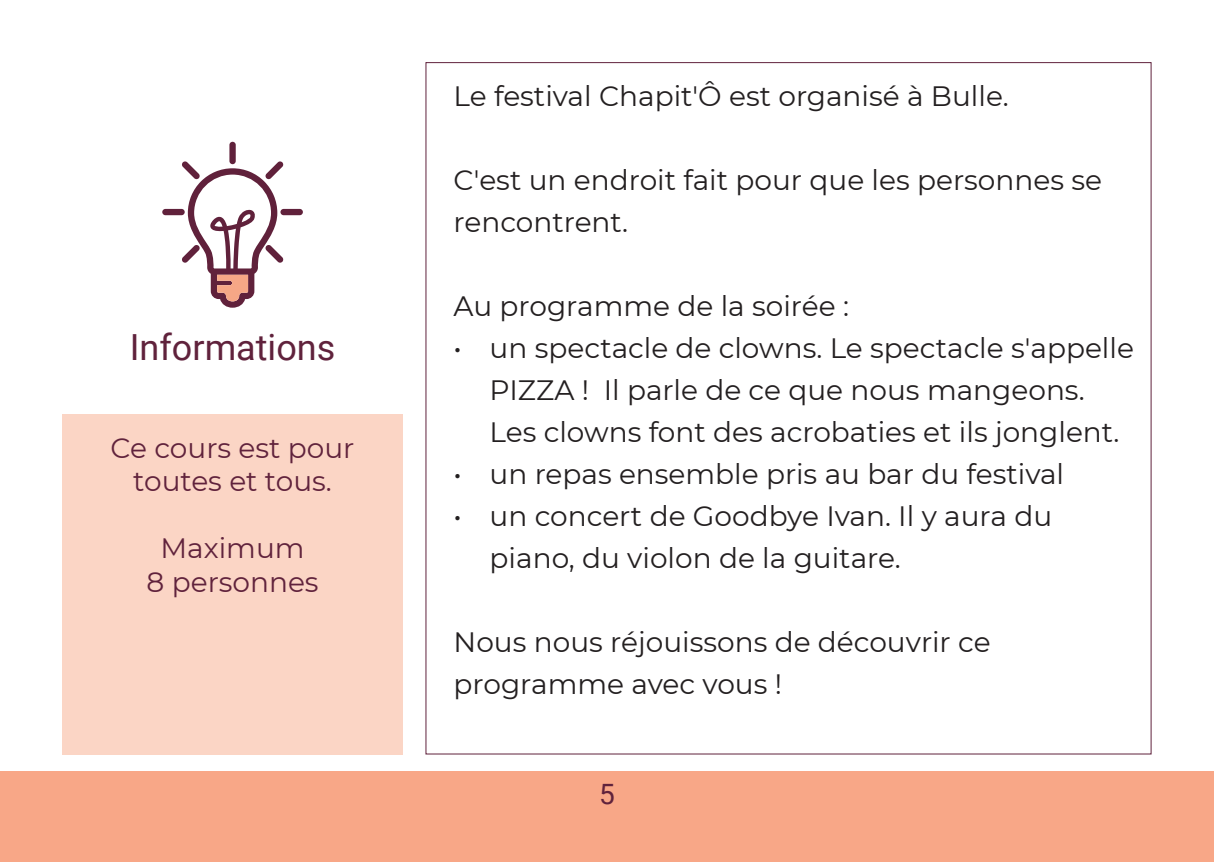
<style>
.page{position:relative;width:1214px;height:862px;background:#fff}
.page>*{position:absolute;margin:0;border:0;box-sizing:border-box;transform-origin:0 0}
.t1{font:36px "Roboto";color:#60223c}
.t2{font:28px/42px "Montserrat";color:#231f20}
.t3{font:28px/33.6px "Montserrat";color:#60223c;text-align:center}
.t4{font:28px "Roboto";color:#60223c}
</style>
<div class="page">
<div style="left:0;top:771px;width:1213px;height:91px;background:#f8a787"></div>
<svg style="left:425px;top:62px;width:726px;height:693px"></svg>
<div style="left:62px;top:414px;width:341px;height:340px;background:#fbd5c5"></div>
<div style="left:229px;top:142px;width:7px;height:22px;background:#60213b;border-radius:3px"></div>
<div style="left:162px;top:209px;width:23px;height:6px;background:#60213b;border-radius:3px"></div>
<div style="left:280px;top:209px;width:23px;height:6px;background:#60213b;border-radius:3px"></div>
<svg style="left:182px;top:161px;width:101px;height:147px"></svg>
<p class="t1" style="left:130px;top:322px;width:207px">Informations</p>
<p class="t3" style="left:111px;top:430px;width:245px">Ce cours est pour toutes et tous.</p>
<p class="t3" style="left:146px;top:530px;width:174px">Maximum<br>8 personnes</p>
<p class="t2" style="left:453px;top:74px;width:556px">Le festival Chapit'Ô est organisé à Bulle.</p>
<p class="t2" style="left:453px;top:158px;width:650px">C'est un endroit fait pour que les personnes se rencontrent.</p>
<p class="t2" style="left:453px;top:284px;width:397px">Au programme de la soirée :</p>
<p class="t2" style="left:489px;top:326px;width:645px;text-indent:-36px">• un spectacle de clowns. Le spectacle s'appelle<br>PIZZA ! Il parle de ce que nous mangeons.<br>Les clowns font des acrobaties et ils jonglent.</p>
<p class="t2" style="left:453px;top:452px;width:612px">• un repas ensemble pris au bar du festival</p>
<p class="t2" style="left:489px;top:494px;width:564px;text-indent:-36px">• un concert de Goodbye Ivan. Il y aura du piano, du violon de la guitare.</p>
<p class="t2" style="left:453px;top:620px;width:538px">Nous nous réjouissons de découvrir ce programme avec vous !</p>
<p class="t4" style="left:599px;top:774px;width:17px">5</p>
</div>
